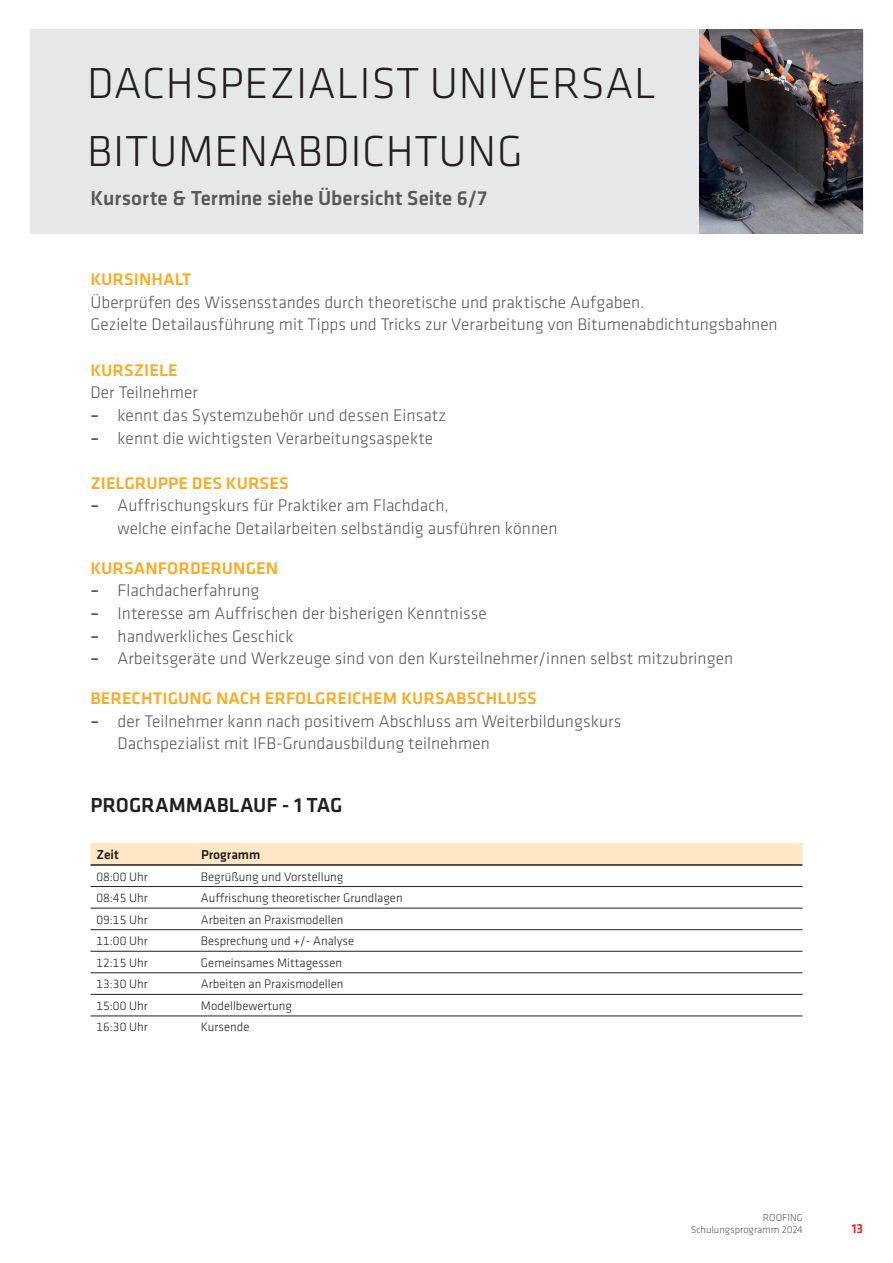
<style>
.page{position:relative;width:893px;height:1263px;background:#fff}
.page>*{position:absolute;margin:0;border:0;box-sizing:border-box;transform-origin:0 0}
.t1{font:300 45px/68.1px "Klavika";letter-spacing:.015em;color:#231f20}
.t2{font:500 21px "Klavika";color:#57585a}
.t3{font:500 21px "Klavika";color:#231f20}
.t4{font:300 17.4px/22.6px "Klavika";letter-spacing:.005em;color:#57585a}
.t5{font:500 17.4px "Klavika";letter-spacing:.005em;color:#faab24}
.t6{font:500 13.5px "Klavika";color:#231f20}
.t7{font:500 13.5px "Klavika";color:#ee1d23}
.t8{font:300 12.75px "Klavika";color:#231f20}
.t9{font:300 10.5px/12.6px "Klavika";color:#57585a;text-align:right}
.s1{font-weight:500}
</style>
<div class="page">
<div style="left:30px;top:30px;width:833px;height:204px;background:#e6e7e9"></div>
<div style="left:91px;top:843px;width:711px;height:21px;background:#fee7c4"></div>
<hr style="left:91px;top:864px;width:104px;height:2px;background:#231f20">
<hr style="left:195px;top:864px;width:607px;height:2px;background:#231f20">
<hr style="left:91px;top:886px;width:104px;height:1px;background:#231f20">
<hr style="left:195px;top:886px;width:607px;height:1px;background:#231f20">
<hr style="left:91px;top:908px;width:104px;height:1px;background:#231f20">
<hr style="left:195px;top:908px;width:607px;height:1px;background:#231f20">
<hr style="left:91px;top:929px;width:104px;height:1px;background:#231f20">
<hr style="left:195px;top:929px;width:607px;height:1px;background:#231f20">
<hr style="left:91px;top:951px;width:104px;height:1px;background:#231f20">
<hr style="left:195px;top:951px;width:607px;height:1px;background:#231f20">
<hr style="left:91px;top:972px;width:104px;height:1px;background:#231f20">
<hr style="left:195px;top:972px;width:607px;height:1px;background:#231f20">
<hr style="left:91px;top:994px;width:104px;height:1px;background:#231f20">
<hr style="left:195px;top:994px;width:607px;height:1px;background:#231f20">
<hr style="left:91px;top:1016px;width:104px;height:1px;background:#231f20">
<hr style="left:195px;top:1016px;width:607px;height:1px;background:#231f20">
<img style="left:700px;top:30px;width:163px;height:204px">
<h1 class="t1" style="left:87px;top:50px;width:570px">DACHSPEZIALIST UNIVERSAL<br>BITUMENABDICHTUNG</h1>
<p class="t2" style="left:91px;top:187px;width:398px">Kursorte &amp; Termine siehe Übersicht Seite 6/7</p>
<p class="t5" style="left:91px;top:270px;width:103px">KURSINHALT</p>
<p class="t4" style="left:91px;top:291px;width:689px">Überprüfen des Wissensstandes durch theoretische und praktische Aufgaben.<br>Gezielte Detailausführung mit Tipps und Tricks zur Verarbeitung von Bitumenabdichtungsbahnen</p>
<p class="t5" style="left:91px;top:360px;width:89px">KURSZIELE</p>
<p class="t4" style="left:91px;top:381px;width:109px">Der Teilnehmer</p>
<p class="t4" style="left:91px;top:404px;width:357px"><span class="s1">–</span> kennt das Systemzubehör und dessen Einsatz</p>
<p class="t4" style="left:91px;top:427px;width:344px"><span class="s1">–</span> kennt die wichtigsten Verarbeitungsaspekte</p>
<p class="t5" style="left:91px;top:473px;width:200px">ZIELGRUPPE DES KURSES</p>
<p class="t4" style="left:118px;top:495px;width:442px;text-indent:-27px"><span class="s1">–</span> Auffrischungskurs für Praktiker am Flachdach,<br>welche einfache Detailarbeiten selbständig ausführen können</p>
<p class="t5" style="left:91px;top:558px;width:189px">KURSANFORDERUNGEN</p>
<p class="t4" style="left:91px;top:580px;width:170px"><span class="s1">–</span> Flachdacherfahrung</p>
<p class="t4" style="left:91px;top:602px;width:398px"><span class="s1">–</span> Interesse am Auffrischen der bisherigen Kenntnisse</p>
<p class="t4" style="left:91px;top:625px;width:205px"><span class="s1">–</span> handwerkliches Geschick</p>
<p class="t4" style="left:91px;top:647px;width:644px"><span class="s1">–</span> Arbeitsgeräte und Werkzeuge sind von den Kursteilnehmer/innen selbst mitzubringen</p>
<p class="t5" style="left:91px;top:689px;width:448px">BERECHTIGUNG NACH ERFOLGREICHEM KURSABSCHLUSS</p>
<p class="t4" style="left:118px;top:710px;width:505px;text-indent:-27px"><span class="s1">–</span> der Teilnehmer kann nach positivem Abschluss am Weiterbildungskurs<br>Dachspezialist mit IFB-Grundausbildung teilnehmen</p>
<p class="t3" style="left:91px;top:794px;width:253px">PROGRAMMABLAUF - 1 TAG</p>
<p class="t6" style="left:97px;top:847px;width:24px">Zeit</p>
<p class="t6" style="left:201px;top:847px;width:61px">Programm</p>
<p class="t8" style="left:97px;top:869px;width:53px">08:00 Uhr</p>
<p class="t8" style="left:201px;top:869px;width:144px">Begrüßung und Vorstellung</p>
<p class="t8" style="left:97px;top:891px;width:53px">08:45 Uhr</p>
<p class="t8" style="left:201px;top:891px;width:203px">Auffrischung theoretischer Grundlagen</p>
<p class="t8" style="left:97px;top:912px;width:53px">09:15 Uhr</p>
<p class="t8" style="left:201px;top:912px;width:144px">Arbeiten an Praxismodellen</p>
<p class="t8" style="left:97px;top:934px;width:53px">11:00 Uhr</p>
<p class="t8" style="left:201px;top:934px;width:155px">Besprechung und +/- Analyse</p>
<p class="t8" style="left:97px;top:956px;width:53px">12:15 Uhr</p>
<p class="t8" style="left:201px;top:956px;width:143px">Gemeinsames Mittagessen</p>
<p class="t8" style="left:97px;top:977px;width:53px">13:30 Uhr</p>
<p class="t8" style="left:201px;top:977px;width:144px">Arbeiten an Praxismodellen</p>
<p class="t8" style="left:97px;top:999px;width:53px">15:00 Uhr</p>
<p class="t8" style="left:201px;top:999px;width:93px">Modellbewertung</p>
<p class="t8" style="left:97px;top:1020px;width:53px">16:30 Uhr</p>
<p class="t8" style="left:201px;top:1020px;width:50px">Kursende</p>
<p class="t9" style="left:691px;top:1211px;width:114px">ROOFING<br>Schulungsprogramm 2024</p>
<p class="t7" style="left:851px;top:1221px;width:13px">13</p>
</div>
